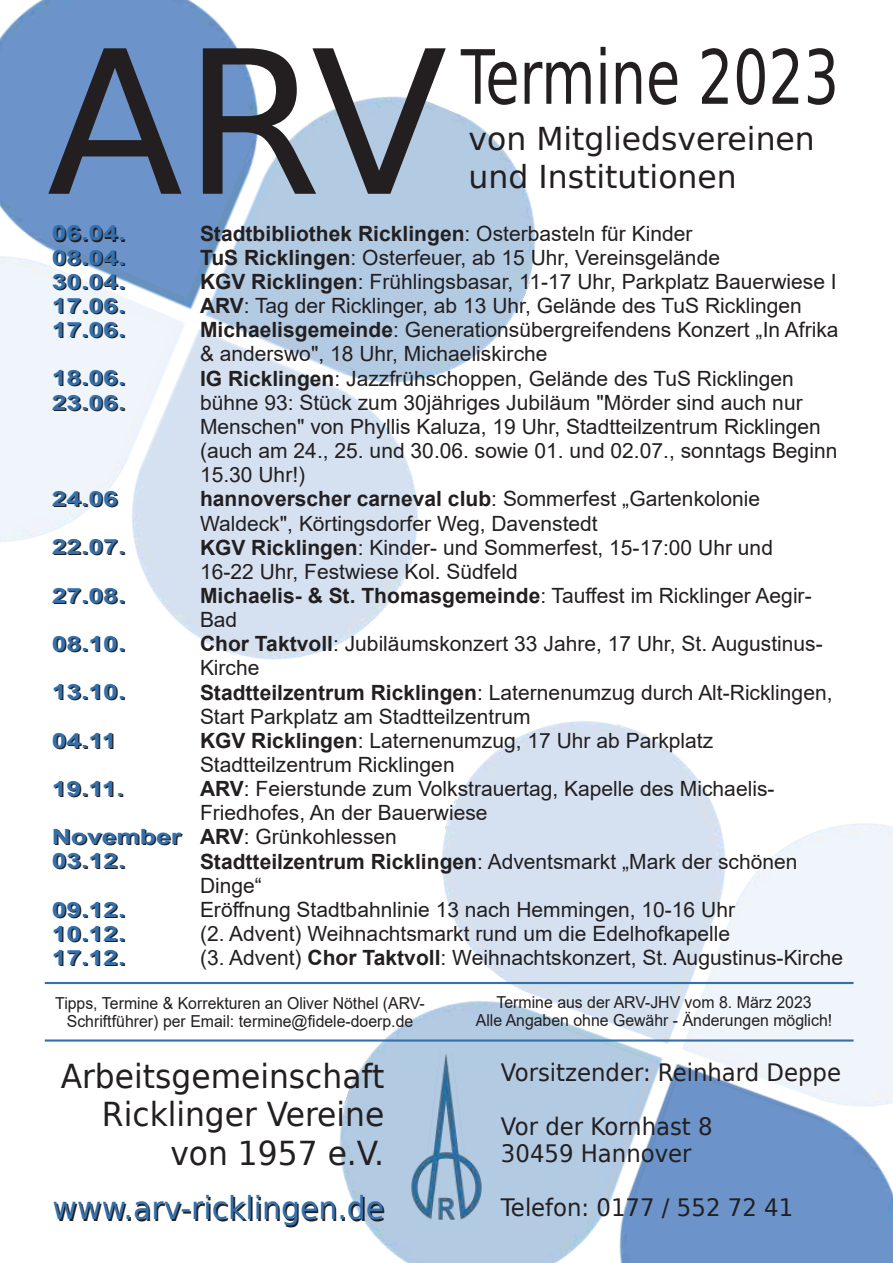
<style>
.page{position:relative;width:893px;height:1263px;background:#fff}
.page>*{position:absolute;margin:0;border:0;box-sizing:border-box;transform-origin:0 0}
.t1{font:199.5px "Bitstream Vera Sans";color:#231f20}
.t2{font:75px "Bitstream Vera Sans";color:#231f20;scale:.74 1}
.t3{font:33px/38.4px "Bitstream Vera Sans";color:#231f20;text-align:right;scale:.95 1}
.t4{font:31.5px/37.5px "Bitstream Vera Sans";color:#231f20}
.t5{font:31.5px "Bitstream Vera Sans";color:#231f20;scale:.95 1}
.t6{font:24px/27px "Bitstream Vera Sans";color:#231f20;scale:.95 1}
.t7{font:21px/24.2px "Arial";color:#231f20}
.t8{font:700 21px/24.2px "Arial";color:#231f20;text-align:justify;scale:1.26 1}
.t9{font:16.5px/18px "Arial";color:#231f20;text-align:center;scale:.96 1}
.s1{font-weight:700}
.s2{color:#3470ab}
</style>
<div class="page">
<img style="left:0;top:0;width:536px;height:660px">
<img style="left:300px;top:721px;width:593px;height:542px">
<img style="left:408px;top:1051px;width:76px;height:170px">
<hr style="left:45px;top:982px;width:808px;height:2px;background:#3470ab">
<hr style="left:45px;top:1039px;width:808px;height:2px;background:#3470ab">
<h1 class="t1" style="left:47px;top:9px;width:402px">ARV</h1>
<h2 class="t2" style="left:461px;top:34px;width:512px">Termine 2023</h2>
<h3 class="t4" style="left:469px;top:120px;width:348px">von Mitgliedsvereinen und Institutionen</h3>
<p class="t7" style="left:200px;top:221px;width:645px"><span class="s1">Stadtbibliothek Ricklingen</span>: Osterbasteln für Kinder<br><span class="s1">TuS Ricklingen</span>: Osterfeuer, ab 15 Uhr, Vereinsgelände<br><span class="s1">KGV Ricklingen</span>: Frühlingsbasar, 11-17 Uhr, Parkplatz Bauerwiese I <span class="s1">ARV</span>: Tag der Ricklinger, ab 13 Uhr, Gelände des TuS Ricklingen <span class="s1">Michaelisgemeinde</span>: Generationsübergreifendens Konzert „In Afrika &amp; anderswo", 18 Uhr, Michaeliskirche<br><span class="s1">IG Ricklingen</span>: Jazzfrühschoppen, Gelände des TuS Ricklingen bühne 93: Stück zum 30jähriges Jubiläum "Mörder sind auch nur Menschen" von Phyllis Kaluza, 19 Uhr, Stadtteilzentrum Ricklingen (auch am 24., 25. und 30.06. sowie 01. und 02.07., sonntags Beginn 15.30 Uhr!)<br><span class="s1">hannoverscher carneval club</span>: Sommerfest „Gartenkolonie Waldeck", Körtingsdorfer Weg, Davenstedt<br><span class="s1">KGV Ricklingen</span>: Kinder- und Sommerfest, 15-17:00 Uhr und<br>16-22 Uhr, Festwiese Kol. Südfeld<br><span class="s1">Michaelis- &amp; St. Thomasgemeinde</span>: Tauffest im Ricklinger Aegir-Bad<br><span class="s1">Chor Taktvoll</span>: Jubiläumskonzert 33 Jahre, 17 Uhr, St. Augustinus-Kirche<br><span class="s1">Stadtteilzentrum Ricklingen</span>: Laternenumzug durch Alt-Ricklingen, Start Parkplatz am Stadtteilzentrum<br><span class="s1">KGV Ricklingen</span>: Laternenumzug, 17 Uhr ab Parkplatz Stadtteilzentrum Ricklingen<br><span class="s1">ARV</span>: Feierstunde zum Volkstrauertag, Kapelle des Michaelis-Friedhofes, An der Bauerwiese<br><span class="s1">ARV</span>: Grünkohlessen<br><span class="s1">Stadtteilzentrum Ricklingen</span>: Adventsmarkt „Mark der schönen Dinge“<br>Eröffnung Stadtbahnlinie 13 nach Hemmingen, 10-16 Uhr<br>(2. Advent) Weihnachtsmarkt rund um die Edelhofkapelle<br>(3. Advent) <span class="s1">Chor Taktvoll</span>: Weihnachtskonzert, St. Augustinus-Kirche</p>
<p class="t8" style="left:53px;top:222px;width:60px">06.04.<br>08.04.<br>30.04.<br>17.06.<br>17.06.</p>
<p class="t8" style="left:53px;top:367px;width:60px">18.06.<br>23.06.</p>
<p class="t8" style="left:53px;top:488px;width:54px">24.06</p>
<p class="t8" style="left:53px;top:536px;width:60px">22.07.</p>
<p class="t8" style="left:53px;top:584px;width:60px">27.08.</p>
<p class="t8" style="left:53px;top:633px;width:60px">08.10.</p>
<p class="t8" style="left:53px;top:681px;width:60px">13.10.</p>
<p class="t8" style="left:53px;top:729px;width:53px">04.11</p>
<p class="t8" style="left:53px;top:778px;width:59px">19.11.</p>
<p class="t8" style="left:53px;top:826px;width:104px">November<br>03.12.</p>
<p class="t8" style="left:53px;top:898px;width:60px">09.12.<br>10.12.<br>17.12.</p>
<p class="t9" style="left:55px;top:994px;width:386px">Tipps, Termine &amp; Korrekturen an Oliver Nöthel (ARV-<br>Schriftführer) per Email: termine@fidele-doerp.de</p>
<p class="t9" style="left:476px;top:994px;width:373px">Termine aus der ARV-JHV vom 8. März 2023<br>Alle Angaben ohne Gewähr - Änderungen möglich!</p>
<h3 class="t3" style="left:61px;top:1057px;width:342px">Arbeitsgemeinschaft<br>Ricklinger Vereine von 1957 e.V.</h3>
<h3 class="t5" style="left:54px;top:1191px;width:351px">www.arv-r<span class="s2">i</span>ck<span class="s2">li</span>ngen.de</h3>
<p class="t6" style="left:501px;top:1059px;width:360px">Vorsitzender: Reinhard Deppe</p>
<p class="t6" style="left:501px;top:1113px;width:224px">Vor der Kornhast 8<br>30459 Hannover</p>
<p class="t6" style="left:501px;top:1194px;width:309px">Telefon: 0177 / 552 72 41</p>
</div>
